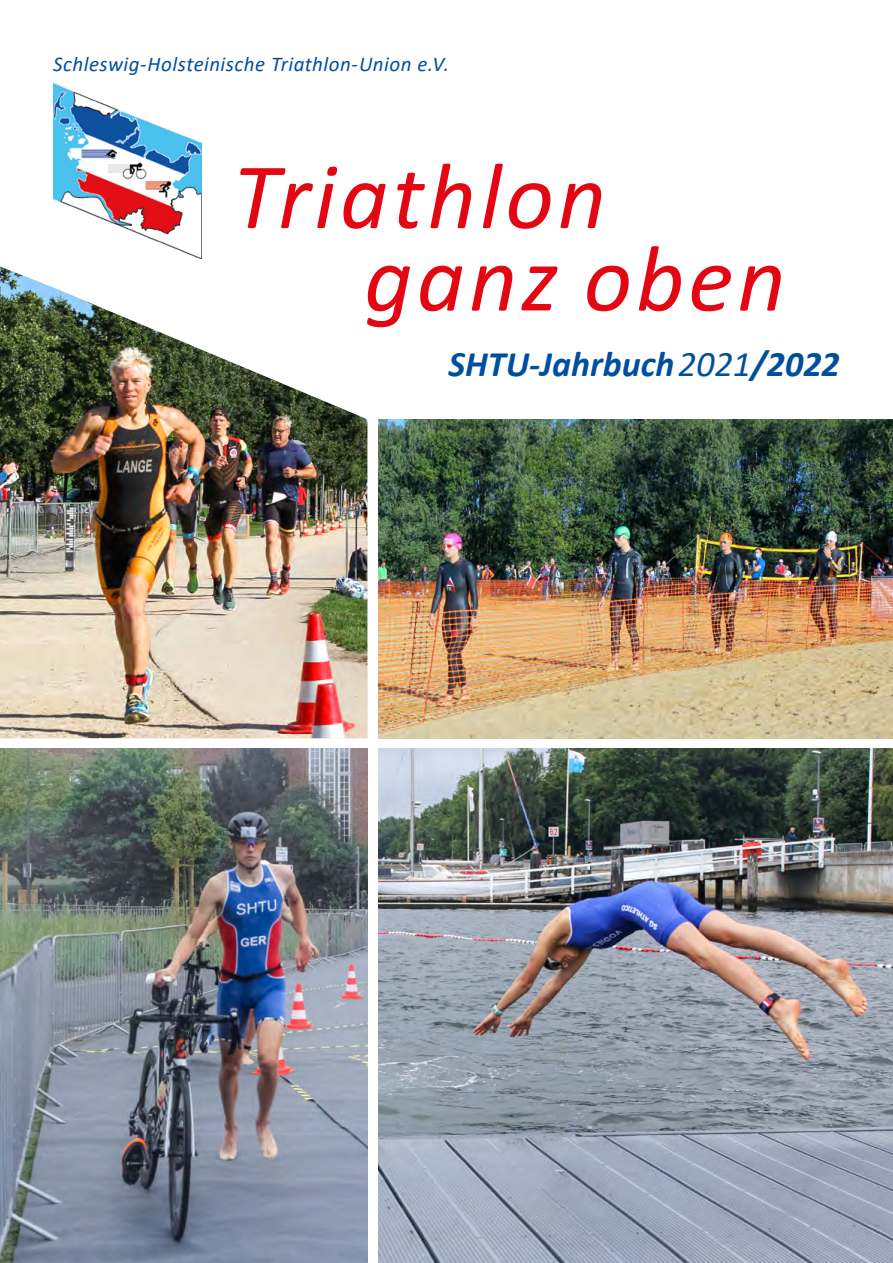
<style>
.page{position:relative;width:893px;height:1263px;background:#fff}
.page>*{position:absolute;margin:0;border:0;box-sizing:border-box;transform-origin:0 0}
.t1{font:italic 94.5px "Calibri";letter-spacing:.04em;color:#e30613}
.t2{font:italic 700 36px "Calibri";color:#004f9f}
.Rot_und_fett{font:italic 21px "Calibri";letter-spacing:.025em;color:#004f9f}
.s1{font-weight:400}
</style>
<div class="page">
<img style="left:53px;top:83px;width:148px;height:175px">
<img style="left:378px;top:748px;width:515px;height:515px">
<img style="left:378px;top:419px;width:515px;height:319px">
<img style="left:0;top:267px;width:367px;height:471px">
<img style="left:0;top:748px;width:367px;height:515px">
<p class="Rot_und_fett" style="left:53px;top:49px;width:397px">Schleswig-Holsteinische Triathlon-Union e.V.</p>
<p class="t1" style="left:233px;top:131px;width:375px">Triathlon</p>
<p class="t1" style="left:364px;top:213px;width:423px">ganz oben</p>
<p class="t2" style="left:448px;top:339px;width:393px">SHTU-Jahrbuch <span class="s1">2021</span>/2022</p>
</div>
